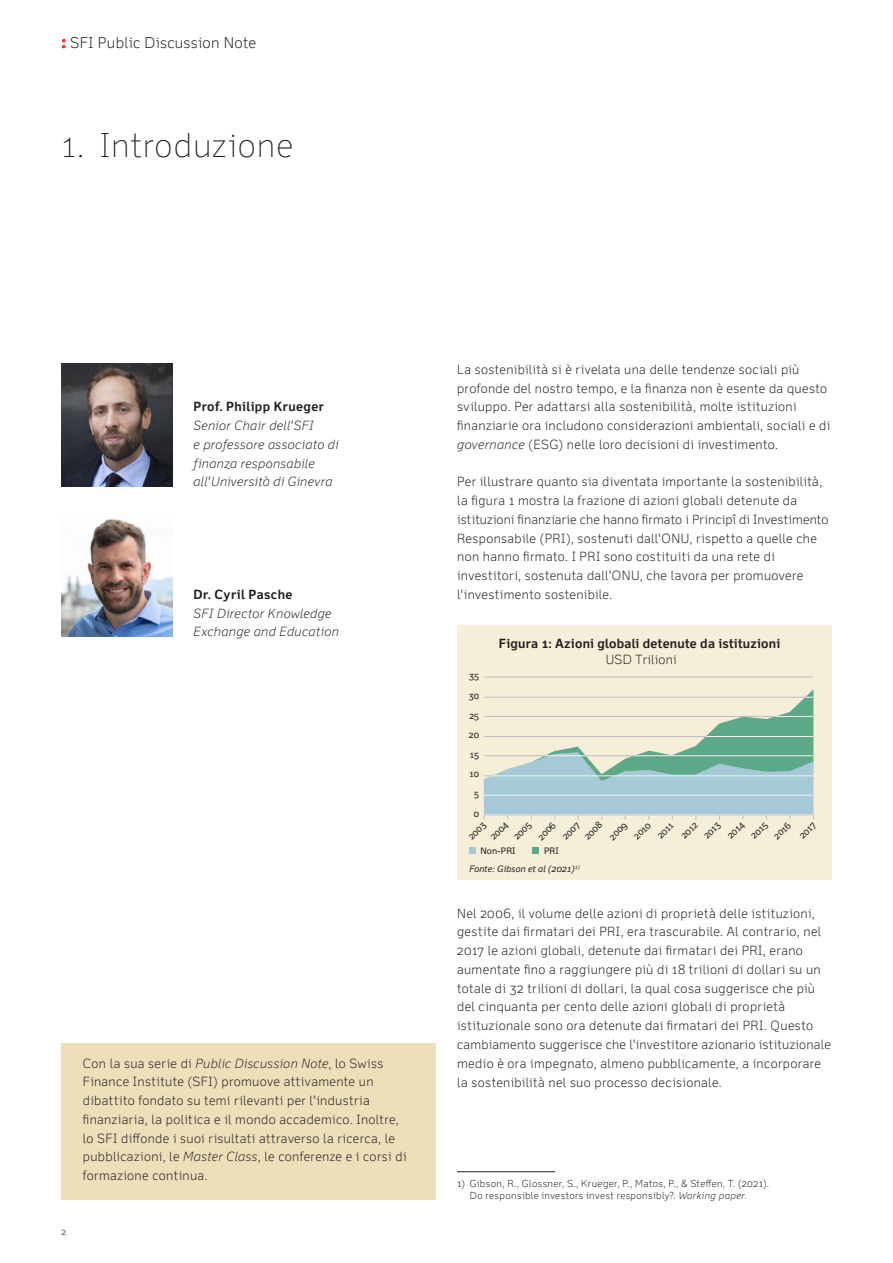
<style>
.page{position:relative;width:893px;height:1263px;background:#fff}
.page>*{position:absolute;margin:0;border:0;box-sizing:border-box;transform-origin:0 0}
.Main_Title{font:100 33px "Felbridge Pro";letter-spacing:.03em;color:#231f20}
.t1{font:300 15px "Felbridge Pro";letter-spacing:.02em;color:#231f20}
.Copy{font:300 12.75px/18.8px "Felbridge Pro";letter-spacing:.03em;color:#231f20}
.Copy-2{font:italic 300 12.75px/18.8px "Felbridge Pro";letter-spacing:.025em;color:#231f20}
.Copy-3{font:700 12.75px/15.3px "Felbridge Pro";letter-spacing:.02em;color:#231f20;text-align:center}
.Copy-4{font:300 9.75px/12px "Felbridge Pro";letter-spacing:.04em;color:#231f20}
.t2{font:9px/19.6px "Felbridge Pro";letter-spacing:.01em;color:#231f20}
.t3{font:italic 9px "Felbridge Pro";letter-spacing:.02em;color:#231f20}
.t4{font:300 9px "Felbridge Pro";color:#231f20}
.s1{font-weight:700;font-size:16.5px;color:#ee2e22}
.s2{font-style:italic}
.s3{font-weight:300}
</style>
<div class="page">
<div style="left:62px;top:1043px;width:374px;height:156px;background:#ecdfba"></div>
<img style="left:62px;top:363px;width:110px;height:123px">
<img style="left:62px;top:519px;width:110px;height:117px">
<div style="left:457px;top:625px;width:374px;height:255px;background:#f5eed9"></div>
<hr style="left:484px;top:677px;width:329px;height:1px;background:#bcbdc0">
<div style="left:469px;top:848px;width:7px;height:6px;background:#a5c9d7"></div>
<div style="left:532px;top:848px;width:7px;height:6px;background:#5ea88a"></div>
<svg style="left:484px;top:689px;width:330px;height:131px"></svg>
<hr style="left:484px;top:795px;width:329px;height:1px;background:#f2f3f4">
<hr style="left:457px;top:1171px;width:98px;height:1px;background:#231f20">
<p class="t1" style="left:62px;top:34px;width:196px"><span class="s1">:</span> SFI Public Discussion Note</p>
<p class="Main_Title" style="left:62px;top:125px;width:233px">1. Introduzione</p>
<p class="Copy-3" style="left:193px;top:399px;width:132px">Prof. Philipp Krueger</p>
<p class="Copy-2" style="left:193px;top:416px;width:147px">Senior Chair dell'SFI<br>e professore associato di finanza responsabile all'Università di Ginevra</p>
<p class="Copy-3" style="left:193px;top:587px;width:101px">Dr. Cyril Pasche</p>
<p class="Copy-2" style="left:193px;top:604px;width:147px">SFI Director Knowledge<br>Exchange and Education</p>
<p class="Copy" style="left:83px;top:1053px;width:325px">Con la sua serie di <span class="s2">Public Discussion Note</span>, lo Swiss Finance Institute (SFI) promuove attivamente un dibattito fondato su temi rilevanti per l'industria finanziaria, la politica e il mondo accademico. Inoltre, lo SFI diffonde i suoi risultati attraverso la ricerca, le pubblicazioni, le <span class="s2">Master Class</span>, le conferenze e i corsi di formazione continua.</p>
<p class="t4" style="left:62px;top:1226px;width:6px">2</p>
<p class="Copy" style="left:457px;top:360px;width:375px">La sostenibilità si è rivelata una delle tendenze sociali più profonde del nostro tempo, e la finanza non è esente da questo sviluppo. Per adattarsi alla sostenibilità, molte istituzioni finanziarie ora includono considerazioni ambientali, sociali e di <span class="s2">governance</span> (ESG) nelle loro decisioni di investimento.</p>
<p class="Copy" style="left:457px;top:472px;width:373px">Per illustrare quanto sia diventata importante la sostenibilità, la figura 1 mostra la frazione di azioni globali detenute da istituzioni finanziarie che hanno firmato i Principî di Investimento Responsabile (PRI), sostenuti dall'ONU, rispetto a quelle che non hanno firmato. I PRI sono costituiti da una rete di investitori, sostenuta dall'ONU, che lavora per promuovere l'investimento sostenibile.</p>
<p class="Copy-3" style="left:499px;top:636px;width:283px">Figura 1: Azioni globali detenute da istituzioni<br><span class="s3">USD Trilioni</span></p>
<p class="t2" style="left:469px;top:666px;width:12px;text-align:center">35<br>30<br>25<br>20<br>15<br>10<br>5<br>0</p>
<p class="t2" style="left:463px;top:831px;width:22px;rotate:-45deg">2003</p>
<p class="t2" style="left:485px;top:831px;width:22px;rotate:-45deg">2004</p>
<p class="t2" style="left:508px;top:831px;width:22px;rotate:-45deg">2005</p>
<p class="t2" style="left:546px;top:820px;width:22px;line-height:17px;text-indent:-18px;rotate:-45deg">2006<br>2007</p>
<p class="t2" style="left:592px;top:819px;width:22px;line-height:17.7px;text-indent:-18px;rotate:-45deg">2008<br>2009</p>
<p class="t2" style="left:642px;top:820px;width:20px;line-height:16px;text-indent:-17px;rotate:-45deg">2010<br>2011</p>
<p class="t2" style="left:688px;top:820px;width:21px;line-height:16px;text-indent:-16px;rotate:-45deg">2012<br>2013</p>
<p class="t2" style="left:722px;top:830px;width:21px;rotate:-45deg">2014</p>
<p class="t2" style="left:745px;top:830px;width:21px;rotate:-45deg">2015</p>
<p class="t2" style="left:768px;top:830px;width:21px;rotate:-45deg">2016</p>
<p class="t2" style="left:794px;top:830px;width:21px;rotate:-45deg">2017</p>
<p class="t3" style="left:469px;top:863px;width:112px">Fonte: Gibson et al (2021)<sup>1)</sup></p>
<p class="t2" style="left:480px;top:841px;width:37px">Non-PRI</p>
<p class="t2" style="left:544px;top:841px;width:16px">PRI</p>
<p class="Copy" style="left:457px;top:904px;width:375px">Nel 2006, il volume delle azioni di proprietà delle istituzioni, gestite dai firmatari dei PRI, era trascurabile. Al contrario, nel 2017 le azioni globali, detenute dai firmatari dei PRI, erano aumentate fino a raggiungere più di 18 trilioni di dollari su un totale di 32 trilioni di dollari, la qual cosa suggerisce che più del cinquanta per cento delle azioni globali di proprietà istituzionale sono ora detenute dai firmatari dei PRI. Questo cambiamento suggerisce che l'investitore azionario istituzionale medio è ora impegnato, almeno pubblicamente, a incorporare la sostenibilità nel suo processo decisionale.</p>
<p class="Copy-4" style="left:470px;top:1177px;width:301px;text-indent:-13px">1) Gibson, R., Glossner, S., Krueger, P., Matos, P., &amp; Steffen, T. (2021).<br>Do responsible investors invest responsibly?. <span class="s2">Working paper.</span></p>
</div>
